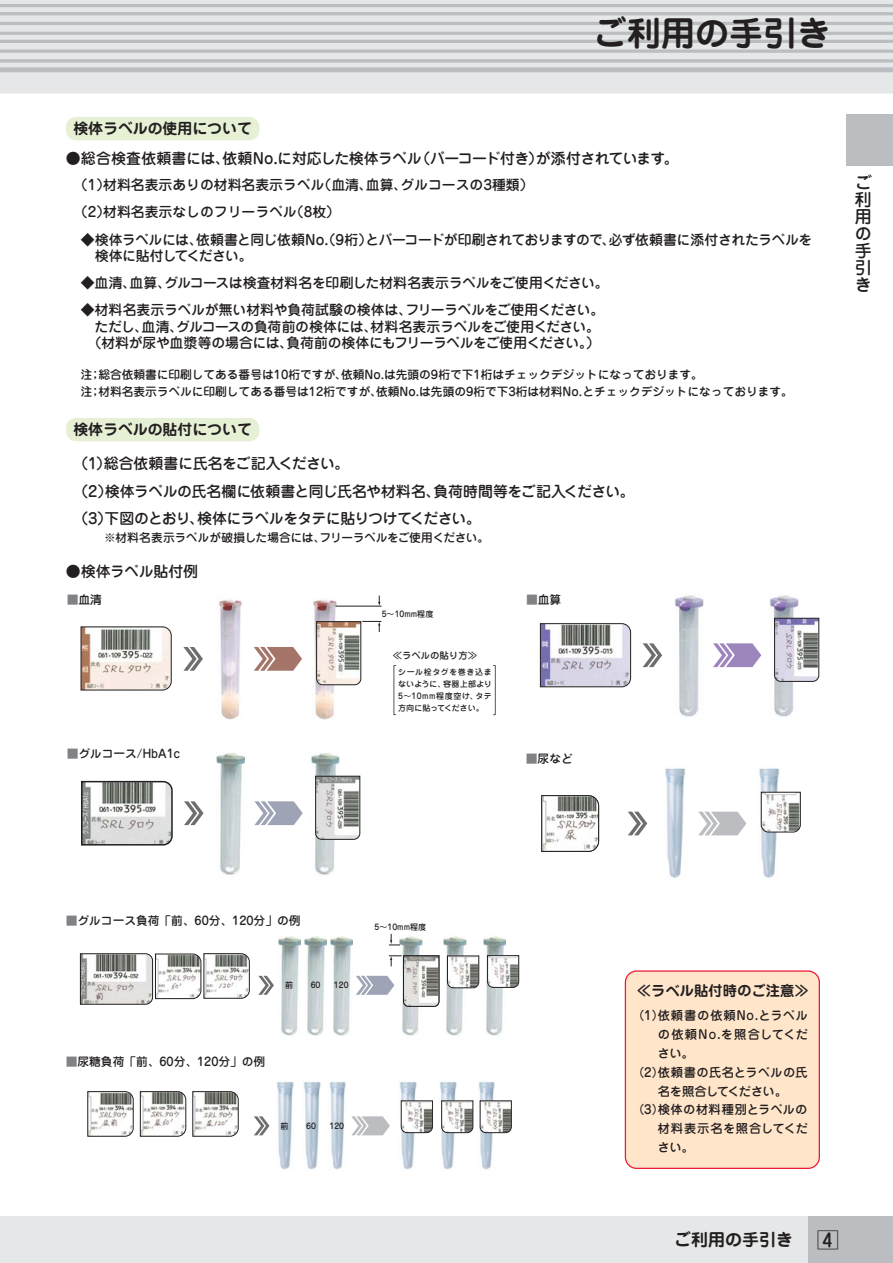
<style>
.page{position:relative;width:893px;height:1263px;background:#fff}
.page>*{position:absolute;margin:0;border:0;box-sizing:border-box;transform-origin:0 0}
.t1{font:34.05px "Jun 501 Pro Bold 90 pv RKSJ H";color:#231f20}
.t2{font:21.3px "Jun 34 Pro Medium 90 pv RKSJ V";color:#231f20;scale:1.08 1}
.t3{font:16.95px/17px "Jun 34 Pro Medium 90 pv RKSJ V";color:#231f20;text-align:justify}
.t4{font:16.95px "Jun 501 Pro Bold 90 pv RKSJ H";color:#231f20}
.t5{font:14.85px/27.2px "Jun 34 Pro Medium 90 pv RKSJ V";letter-spacing:-.025em;color:#231f20}
.t6{font:14.85px "Jun 501 Pro Bold 90 pv RKSJ H";color:#231f20}
.t7{font:700 14.4px "Jun 501";color:#231f20}
.t8{font:13.8px/16.5px "Jun 34 Pro Medium 90 pv RKSJ V";letter-spacing:-.015em;color:#231f20}
.t9{font:13.8px/16.5px "Jun 34 Pro Medium 90 pv RKSJ V";letter-spacing:-.035em;color:#231f20}
.t10{font:12.3px/18.9px "Jun 34 Medium 83 pv RKSJ H";letter-spacing:.03em;color:#231f20}
.t11{font:11.7px/16.5px "Jun 34 Pro Medium 90 pv RKSJ V";color:#231f20}
.t12{font:11.7px "Jun 34 Medium 83 pv RKSJ H";color:#231f20}
.t13{font:9.45px "Jun 34 Medium 83 pv RKSJ H";color:#231f20}
.t14{font:8.1px/12px "Jun 34 Medium 83 pv RKSJ H";color:#231f20;text-align:justify}
.s1{color:#808285}
</style>
<div class="page">
<svg style="left:0;top:0;width:893px;height:94px;background:#e4e5e6"></svg>
<div style="left:0;top:67px;width:893px;height:5px;background:#bbbdc0"></div>
<svg style="left:1px;top:59px;width:892px;height:4px;background:#c2c4c7"></svg>
<hr style="left:0;top:50px;width:893px;height:3px;background:#bbbdc0">
<hr style="left:0;top:40px;width:893px;height:3px;background:#bbbdc0">
<hr style="left:0;top:32px;width:893px;height:3px;background:#bbbdc0">
<hr style="left:0;top:22px;width:893px;height:3px;background:#bbbdc0">
<hr style="left:0;top:12px;width:893px;height:3px;background:#bbbdc0">
<hr style="left:0;top:4px;width:893px;height:3px;background:#bbbdc0">
<div style="left:808px;top:1216px;width:85px;height:47px;background:#bbbdc0"></div>
<div style="left:0;top:1216px;width:808px;height:47px;background:#e6e7e8"></div>
<div style="left:846px;top:115px;width:47px;height:51px;background:#bbbdc0"></div>
<img style="left:217px;top:753px;width:28px;height:122px">
<img style="left:311px;top:753px;width:28px;height:122px">
<img style="left:674px;top:595px;width:30px;height:122px">
<img style="left:769px;top:595px;width:30px;height:122px">
<img style="left:219px;top:599px;width:23px;height:121px">
<img style="left:312px;top:598px;width:26px;height:123px">
<div style="left:625px;top:971px;width:194px;height:197px;background:#ffe5ca;border-radius:11px"></div>
<div style="left:625px;top:970px;width:195px;height:199px;border:1px solid #ed1a3a;border-radius:11px"></div>
<svg style="left:183px;top:647px;width:20px;height:24px"></svg>
<svg style="left:254px;top:647px;width:48px;height:24px"></svg>
<hr style="left:335px;top:606px;width:46px;height:1px;background:#231f20">
<svg style="left:378px;top:596px;width:2px;height:10px"></svg>
<svg style="left:394px;top:665px;width:2px;height:50px"></svg>
<svg style="left:493px;top:665px;width:3px;height:50px"></svg>
<svg style="left:643px;top:643px;width:19px;height:24px"></svg>
<svg style="left:713px;top:643px;width:48px;height:24px"></svg>
<svg style="left:81px;top:780px;width:92px;height:66px"></svg>
<svg style="left:184px;top:801px;width:20px;height:24px"></svg>
<svg style="left:254px;top:801px;width:49px;height:24px"></svg>
<svg style="left:628px;top:812px;width:19px;height:23px"></svg>
<svg style="left:698px;top:812px;width:48px;height:23px"></svg>
<svg style="left:541px;top:795px;width:58px;height:57px"></svg>
<img style="left:665px;top:768px;width:21px;height:110px">
<img style="left:759px;top:768px;width:21px;height:110px">
<svg style="left:540px;top:623px;width:91px;height:64px"></svg>
<img style="left:278px;top:936px;width:22px;height:100px">
<img style="left:305px;top:936px;width:22px;height:100px">
<img style="left:330px;top:936px;width:23px;height:100px">
<img style="left:400px;top:936px;width:22px;height:100px">
<img style="left:444px;top:936px;width:22px;height:100px">
<img style="left:483px;top:936px;width:23px;height:100px">
<svg style="left:389px;top:934px;width:11px;height:12px"></svg>
<svg style="left:258px;top:976px;width:16px;height:19px"></svg>
<svg style="left:254px;top:1116px;width:15px;height:19px"></svg>
<svg style="left:351px;top:1116px;width:39px;height:19px"></svg>
<svg style="left:87px;top:1091px;width:47px;height:46px"></svg>
<svg style="left:140px;top:1091px;width:46px;height:46px"></svg>
<svg style="left:192px;top:1091px;width:47px;height:46px"></svg>
<img style="left:276px;top:1080px;width:18px;height:90px">
<img style="left:399px;top:1080px;width:18px;height:90px">
<img style="left:439px;top:1080px;width:18px;height:90px">
<img style="left:478px;top:1080px;width:17px;height:90px">
<img style="left:329px;top:1080px;width:17px;height:90px">
<img style="left:303px;top:1080px;width:18px;height:90px">
<svg style="left:80px;top:953px;width:170px;height:52px"></svg>
<svg style="left:315px;top:776px;width:45px;height:64px"></svg>
<svg style="left:774px;top:618px;width:45px;height:64px"></svg>
<svg style="left:761px;top:792px;width:40px;height:40px"></svg>
<svg style="left:356px;top:955px;width:83px;height:52px"></svg>
<svg style="left:447px;top:955px;width:32px;height:33px"></svg>
<svg style="left:487px;top:955px;width:32px;height:33px"></svg>
<svg style="left:401px;top:1100px;width:32px;height:33px"></svg>
<svg style="left:441px;top:1100px;width:32px;height:33px"></svg>
<svg style="left:480px;top:1100px;width:32px;height:33px"></svg>
<svg style="left:81px;top:626px;width:91px;height:64px"></svg>
<svg style="left:316px;top:621px;width:65px;height:64px"></svg>
<div style="left:66px;top:117px;width:193px;height:23px;background:#e5f0d4;border-radius:11px"></div>
<div style="left:66px;top:418px;width:193px;height:23px;background:#e5f0d4;border-radius:11px"></div>
<h1 class="t1" style="left:593px;top:20px;width:240px">ご利用の手引き</h1>
<p class="t6" style="left:73px;top:123px;width:180px">検体ラベルの使用について</p>
<p class="t5" style="left:66px;top:147px;width:614px">●総合検査依頼書には、依頼No.に対応した検体ラベル（バーコード付き）が添付されています。</p>
<p class="t8" style="left:74px;top:173px;width:461px;line-height:27.2px">（1）材料名表示ありの材料名表示ラベル（血清、血算、グルコースの3種類）（2）材料名表示なしのフリーラベル（8枚）</p>
<p class="t9" style="left:95px;top:233px;width:719px;text-indent:-14px">◆ 検体ラベルには、依頼書と同じ依頼No.（9桁）とバーコードが印刷されておりますので、必ず依頼書に添付されたラベルを検体に貼付してください。</p>
<p class="t8" style="left:81px;top:277px;width:529px">◆血清、血算、グルコースは検査材料名を印刷した材料名表示ラベルをご使用ください。</p>
<p class="t8" style="left:81px;top:304px;width:525px;text-align:center">◆ 材料名表示ラベルが無い材料や負荷試験の検体は、フリーラベルをご使用ください。　ただし、血清、グルコースの負荷前の検体には、材料名表示ラベルをご使用ください。（材料が尿や血漿等の場合には、負荷前の検体にもフリーラベルをご使用ください。）</p>
<p class="t11" style="left:81px;top:368px;width:713px">注；総合依頼書に印刷してある番号は10桁ですが、依頼No.は先頭の9桁で下1桁はチェックデジットになっております。<br>注；材料名表示ラベルに印刷してある番号は12桁ですが、依頼No.は先頭の9桁で下3桁は材料No.とチェックデジットになっております。</p>
<p class="t6" style="left:73px;top:424px;width:180px">検体ラベルの貼付について</p>
<p class="t5" style="left:73px;top:452px;width:563px">（1）総合依頼書に氏名をご記入ください。<br>（2）検体ラベルの氏名欄に依頼書と同じ氏名や材料名、負荷時間等をご記入ください。（3）下図のとおり、検体にラベルをタテに貼りつけてください。</p>
<p class="t11" style="left:81px;top:530px;width:410px">　　※材料名表示ラベルが破損した場合には、フリーラベルをご使用ください。</p>
<p class="t5" style="left:66px;top:559px;width:134px">●検体ラベル貼付例</p>
<p class="t12" style="left:67px;top:595px;width:37px"><span class="s1">■</span>血清</p>
<p class="t14" style="left:382px;top:609px;width:53px">5～10mm程度</p>
<p class="t13" style="left:393px;top:652px;width:86px">≪ラベルの貼り方≫</p>
<p class="t14" style="left:398px;top:667px;width:95px">シール栓タグを巻き込まないように、容器上部より5～10mm程度空け、タテ方向に貼ってください。</p>
<p class="t12" style="left:526px;top:595px;width:37px"><span class="s1">■</span>血算</p>
<p class="t12" style="left:67px;top:749px;width:115px"><span class="s1">■</span>グルコース/HbA1c</p>
<p class="t12" style="left:526px;top:754px;width:48px"><span class="s1">■</span>尿など</p>
<p class="t3" style="left:855px;top:176px;width:18px">ご利用の手引き</p>
<p class="t12" style="left:66px;top:916px;width:236px"><span class="s1">■</span>グルコース負荷「前、60分、120分」の例</p>
<p class="t14" style="left:285px;top:980px;width:10px">前</p>
<p class="t14" style="left:311px;top:980px;width:11px">60</p>
<p class="t14" style="left:334px;top:980px;width:16px">120</p>
<p class="t14" style="left:374px;top:922px;width:53px">5～10mm程度</p>
<p class="t12" style="left:66px;top:1057px;width:201px"><span class="s1">■</span>尿糖負荷「前、60分、120分」の例</p>
<p class="t14" style="left:280px;top:1120px;width:10px">前</p>
<p class="t14" style="left:306px;top:1120px;width:11px">60</p>
<p class="t14" style="left:329px;top:1120px;width:16px">120</p>
<p class="t7" style="left:637px;top:985px;width:174px">≪ラベル貼付時のご注意≫</p>
<p class="t10" style="left:632px;top:1008px;width:33px">（1）</p>
<p class="t10" style="left:658px;top:1008px;width:152px">依頼書の依頼No.とラベルの依頼No.を照合してください。<br>依頼書の氏名とラベルの氏名を照合してください。<br>検体の材料種別とラベルの材料表示名を照合してください。</p>
<p class="t10" style="left:632px;top:1064px;width:33px">（2）</p>
<p class="t10" style="left:632px;top:1102px;width:33px">（3）</p>
<p class="t4" style="left:674px;top:1233px;width:121px">ご利用の手引き</p>
<h2 class="t2" style="left:816px;top:1232px;width:23px">4</h2>
</div>
